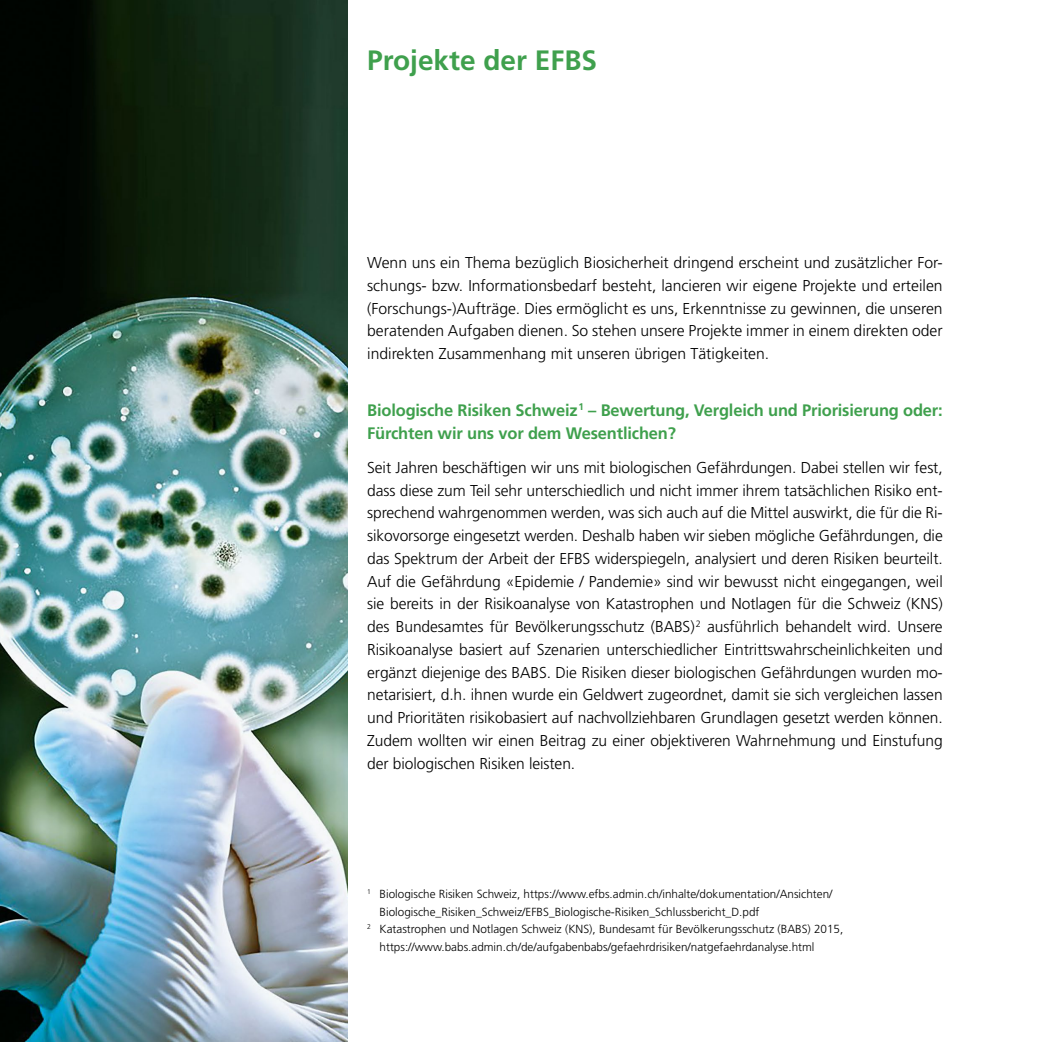
<style>
.page{position:relative;width:1042px;height:1042px;background:#fff}
.page>*{position:absolute;margin:0;border:0;box-sizing:border-box;transform-origin:0 0}
._16_p_Titel_grün{font:700 28px "Frutiger";color:#3fa04d}
._9_5___13_p_Titel_gr{font:700 16.62px/22.8px "Frutiger";letter-spacing:-.01em;color:#3fa04d}
.Gs_9_13_p{font:300 15.75px/22.8px "Frutiger";letter-spacing:-.005em;color:#000;text-align:justify}
.t1{font:300 11.72px "Frutiger";color:#000}
.t2{font:700 9.62px "Frutiger";color:#3fa04d}
</style>
<div class="page">
<img style="left:0;top:0;width:347px;height:1042px">
<h2 class="_16_p_Titel_grün" style="left:367px;top:44px;width:231px">Projekte der EFBS</h2>
<p class="Gs_9_13_p" style="left:367px;top:251px;width:577px">Wenn uns ein Thema bezüglich Biosicherheit dringend erscheint und zusätzlicher For&shy;schungs- bzw. Informationsbedarf besteht, lancieren wir eigene Projekte und erteilen (Forschungs-)Aufträge. Dies ermöglicht es uns, Erkenntnisse zu gewinnen, die unseren beratenden Aufgaben dienen. So stehen unsere Projekte immer in einem direkten oder indirekten Zusammenhang mit unseren übrigen Tätigkeiten.</p>
<p class="_9_5___13_p_Titel_gr" style="left:367px;top:399px;width:577px;text-indent:221px">– Bewertung, Vergleich und Priorisierung oder:<br>Fürchten wir uns vor dem Wesentlichen?</p>
<p class="Gs_9_13_p" style="left:367px;top:456px;width:577px">Seit Jahren beschäftigen wir uns mit biologischen Gefährdungen. Dabei stellen wir fest, dass diese zum Teil sehr unterschiedlich und nicht immer ihrem tatsächlichen Risiko ent&shy;sprechend wahrgenommen werden, was sich auch auf die Mittel auswirkt, die für die Ri&shy;sikovorsorge eingesetzt werden. Deshalb haben wir sieben mögliche Gefährdungen, die das Spektrum der Arbeit der EFBS widerspiegeln, analysiert und deren Risiken beurteilt.<br>Auf die Gefährdung «Epidemie / Pandemie» sind wir bewusst nicht eingegangen, weil sie bereits in der Risikoanalyse von Katastrophen und Notlagen für die Schweiz (KNS) des Bundesamtes für Bevölkerungsschutz (BABS)</p>
<p class="_9_5___13_p_Titel_gr" style="left:367px;top:399px;width:212px">Biologische Risiken Schweiz</p>
<p class="t2" style="left:579px;top:401px;width:7px">1</p>
<p class="Gs_9_13_p" style="left:367px;top:615px;width:577px;text-indent:340px">ausführlich behandelt wird. Unsere Risikoanalyse basiert auf Szenarien unterschiedlicher Eintrittswahrscheinlichkeiten und ergänzt diejenige des BABS. Die Risiken dieser biologischen Gefährdungen wurden mo&shy;netarisiert, d.h. ihnen wurde ein Geldwert zugeordnet, damit sie sich vergleichen lassen und Prioritäten risikobasiert auf nachvollziehbaren Grundlagen gesetzt werden können.<br>Zudem wollten wir einen Beitrag zu einer objektiveren Wahrnehmung und Einstufung der biologischen Risiken leisten.</p>
<p class="t1" style="left:367px;top:887px;width:467px"><sup>1</sup> Biologische Risiken Schweiz, https://www.efbs.admin.ch/inhalte/dokumentation/Ansichten/</p>
<p class="t1" style="left:379px;top:905px;width:381px">Biologische_Risiken_Schweiz/EFBS_Biologische-Risiken_Schlussbericht_D.pdf</p>
<p class="t1" style="left:367px;top:922px;width:478px"><sup>2</sup> Katastrophen und Notlagen Schweiz (KNS), Bundesamt für Bevölkerungsschutz (BABS) 2015,</p>
<p class="t1" style="left:379px;top:940px;width:436px">https://www.babs.admin.ch/de/aufgabenbabs/gefaehrdrisiken/natgefaehrdanalyse.html</p>
</div>
